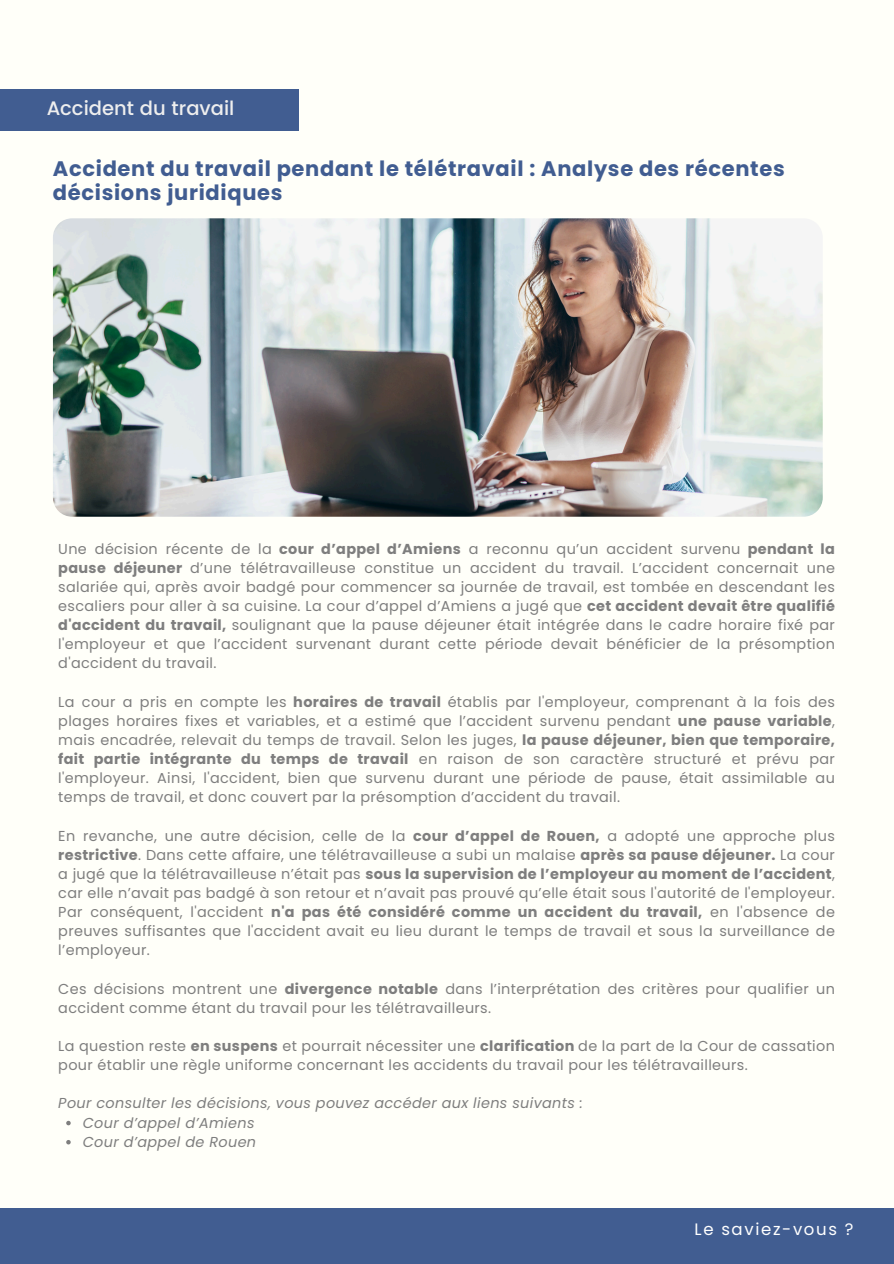
<style>
.page{position:relative;width:894px;height:1264px;background:#fff}
.page>*{position:absolute;margin:0;border:0;box-sizing:border-box;transform-origin:0 0}
.t1{font:700 21px/23.7px "Poppins";letter-spacing:.03em;color:#415d91}
.t2{font:500 19.5px "Poppins";color:#eee}
.t3{font:16.5px "Poppins";letter-spacing:.1em;color:#fff}
.t4{font:14.4px/19.2px "Poppins";letter-spacing:.025em;color:#7e7e7e;text-align:justify}
.t5{font:italic 14.4px "Poppins";letter-spacing:.025em;color:#7e7e7e}
.s1{font-weight:700}
</style>
<div class="page">
<div style="left:0;top:0;width:893px;height:1263px;background:#fffff9"></div>
<div style="left:0;top:1208px;width:893px;height:55px;background:#415d91"></div>
<div style="left:0;top:89px;width:299px;height:42px;background:#415d91"></div>
<svg style="left:66px;top:1120px;width:5px;height:5px"></svg>
<svg style="left:66px;top:1140px;width:5px;height:4px"></svg>
<img style="left:53px;top:218px;width:769px;height:298px">
<p class="t2" style="left:47px;top:97px;width:189px">Accident du travail</p>
<h1 class="t1" style="left:53px;top:157px;width:733px">Accident du travail pendant le télétravail : Analyse des récentes décisions juridiques</h1>
<p class="t4" style="left:58px;top:539px;width:777px">Une décision récente de la <span class="s1">cour d’appel d’Amiens</span> a reconnu qu’un accident survenu <span class="s1">pendant la pause déjeuner</span> d’une télétravailleuse constitue un accident du travail. L’accident concernait une salariée qui, après avoir badgé pour commencer sa journée de travail, est tombée en descendant les escaliers pour aller à sa cuisine. La cour d’appel d’Amiens a jugé que <span class="s1">cet accident devait être qualifié d'accident du travail,</span> soulignant que la pause déjeuner était intégrée dans le cadre horaire fixé par l'employeur et que l’accident survenant durant cette période devait bénéficier de la présomption d'accident du travail.</p>
<p class="t4" style="left:58px;top:692px;width:777px">La cour a pris en compte les <span class="s1">horaires de travail</span> établis par l'employeur, comprenant à la fois des plages horaires fixes et variables, et a estimé que l’accident survenu pendant <span class="s1">une pause variable</span>, mais encadrée, relevait du temps de travail. Selon les juges, <span class="s1">la pause déjeuner, bien que temporaire, fait partie intégrante du temps de travail</span> en raison de son caractère structuré et prévu par l'employeur. Ainsi, l'accident, bien que survenu durant une période de pause, était assimilable au temps de travail, et donc couvert par la présomption d’accident du travail.</p>
<p class="t4" style="left:58px;top:826px;width:777px">En revanche, une autre décision, celle de la <span class="s1">cour d’appel de Rouen,</span> a adopté une approche plus <span class="s1">restrictive</span>. Dans cette affaire, une télétravailleuse a subi un malaise <span class="s1">après sa pause déjeuner.</span> La cour a jugé que la télétravailleuse n’était pas <span class="s1">sous la supervision de l’employeur au moment de l’accident</span>, car elle n’avait pas badgé à son retour et n’avait pas prouvé qu’elle était sous l'autorité de l'employeur.<br>Par conséquent, l'accident <span class="s1">n'a pas été considéré comme un accident du travail,</span> en l'absence de preuves suffisantes que l'accident avait eu lieu durant le temps de travail et sous la surveillance de l’employeur.</p>
<p class="t4" style="left:58px;top:979px;width:777px">Ces décisions montrent une <span class="s1">divergence notable</span> dans l’interprétation des critères pour qualifier un accident comme étant du travail pour les télétravailleurs.</p>
<p class="t4" style="left:58px;top:1036px;width:777px">La question reste <span class="s1">en suspens</span> et pourrait nécessiter une <span class="s1">clarification</span> de la part de la Cour de cassation pour établir une règle uniforme concernant les accidents du travail pour les télétravailleurs.</p>
<p class="t5" style="left:58px;top:1093px;width:526px">Pour consulter les décisions, vous pouvez accéder aux liens suivants :</p>
<p class="t5" style="left:83px;top:1112px;width:173px">Cour d’appel d’Amiens</p>
<p class="t5" style="left:83px;top:1131px;width:175px">Cour d’appel de Rouen</p>
<h1 class="t3" style="left:694px;top:1217px;width:160px">Le saviez-vous ?</h1>
</div>
